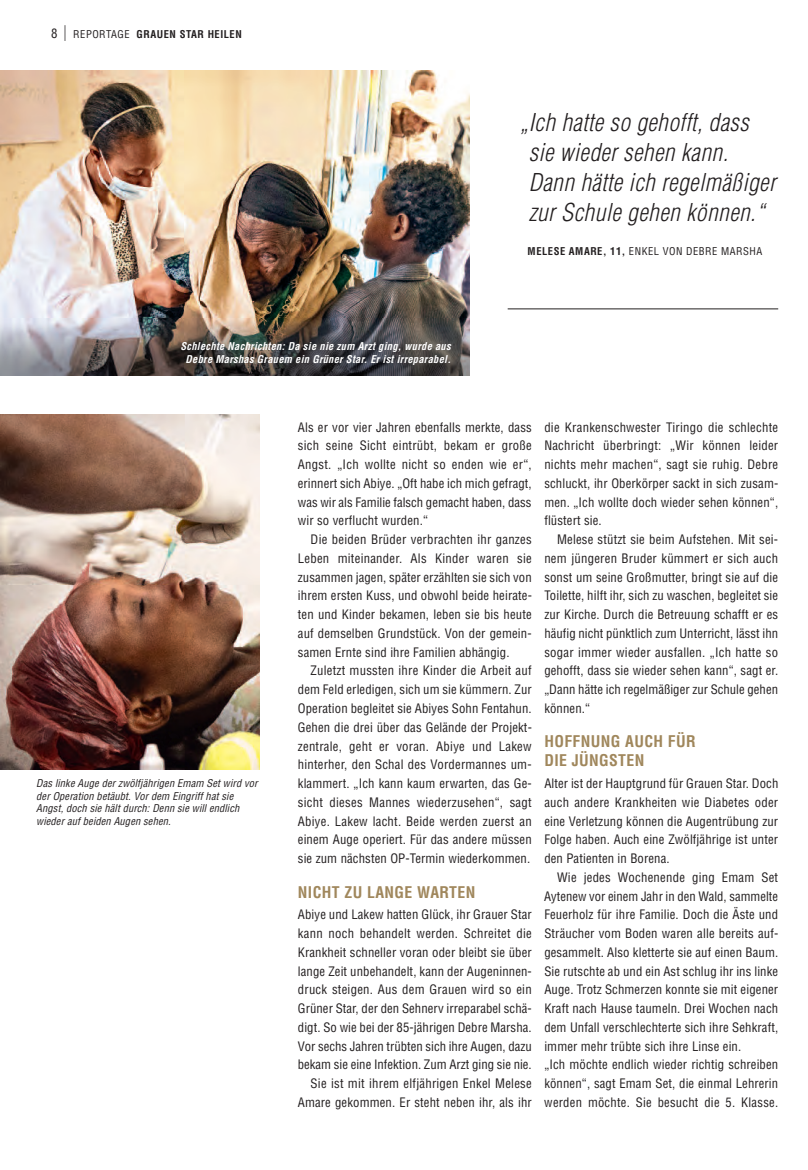
<style>
.page{position:relative;width:808px;height:1170px;background:#fff}
.page>*{position:absolute;margin:0;border:0;box-sizing:border-box;transform-origin:0 0}
.t1{font:italic 300 condensed 24px/30px "Helvetica";letter-spacing:.02em;color:#231f20}
.t2{font:700 condensed 15.75px/18.8px "Helvetica";letter-spacing:.025em;color:#a0875c}
.t3{font:condensed 12.75px/18.8px "Helvetica";letter-spacing:.01em;color:#231f20;text-align:justify}
.t4{font:italic condensed 10.5px/12.5px "Helvetica";letter-spacing:.01em;color:#231f20}
.t5{font:italic 700 condensed 10.5px/12.5px "Helvetica";letter-spacing:.025em;color:#fff;text-align:center}
.t6{font:condensed 10.5px "Helvetica";letter-spacing:.05em;color:#231f20}
.t7{font:700 condensed 10.5px "Helvetica";letter-spacing:.05em;color:#231f20}
.s1{font-weight:400;font-size:12.75px}
.s2{font-weight:400;font-size:15.75px}
.s3{font-weight:400}
.s4{font-weight:700}
</style>
<div class="page">
<img style="left:0;top:414px;width:260px;height:355px">
<img style="left:0;top:71px;width:470px;height:305px">
<hr style="left:508px;top:308px;width:270px;height:1px;background:#231f20">
<img style="left:0;top:318px;width:470px;height:57px">
<p class="t7" style="left:51px;top:28px;width:192px"><span class="s1">8</span> <span class="s2">|</span> <span class="s3">REPORTAGE</span> GRAUEN STAR HEILEN</p>
<p class="t5" style="left:180px;top:340px;width:272px">Schlechte Nachrichten: Da sie nie zum Arzt ging, wurde aus<br>Debre Marshas Grauem ein Grüner Star. Er ist irreparabel.</p>
<h1 class="t1" style="left:529px;top:107px;width:249px;text-indent:-8px">„Ich hatte so gehofft, dass sie wieder sehen kann.<br>Dann hätte ich regelmäßiger zur Schule gehen können.“</h1>
<p class="t6" style="left:528px;top:245px;width:236px"><span class="s4">MELESE AMARE, 11,</span> ENKEL VON DEBRE MARSHA</p>
<p class="t4" style="left:36px;top:777px;width:223px">Das linke Auge der zwölfjährigen Emam Set wird vor der Operation betäubt. Vor dem Eingriff hat sie Angst, doch sie hält durch: Denn sie will endlich wieder auf beiden Augen sehen.</p>
<p class="t3" style="left:298px;top:417px;width:235px">Als er vor vier Jahren ebenfalls merkte, dass sich seine Sicht eintrübt, bekam er große Angst. „Ich wollte nicht so enden wie er“, erinnert sich Abiye. „Oft habe ich mich gefragt, was wir als Familie falsch gemacht haben, dass wir so verflucht wurden.“</p>
<p class="t3" style="left:298px;top:530px;width:236px;text-indent:13px">Die beiden Brüder verbrachten ihr ganzes Leben miteinander. Als Kinder waren sie zusammen jagen, später erzählten sie sich von ihrem ersten Kuss, und obwohl beide heirate&shy;ten und Kinder bekamen, leben sie bis heute auf demselben Grundstück. Von der gemein&shy;samen Ernte sind ihre Familien abhängig.</p>
<p class="t3" style="left:298px;top:661px;width:236px;text-indent:13px">Zuletzt mussten ihre Kinder die Arbeit auf dem Feld erledigen, sich um sie kümmern. Zur Operation begleitet sie Abiyes Sohn Fentahun.<br>Gehen die drei über das Gelände der Projekt&shy;zentrale, geht er voran. Abiye und Lakew hinterher, den Schal des Vordermannes um&shy;klammert. „Ich kann kaum erwarten, das Ge&shy;sicht dieses Mannes wiederzusehen“, sagt Abiye. Lakew lacht. Beide werden zuerst an einem Auge operiert. Für das andere müssen sie zum nächsten OP-Termin wiederkommen.</p>
<p class="t2" style="left:298px;top:882px;width:179px">NICHT ZU LANGE WARTEN</p>
<p class="t3" style="left:298px;top:905px;width:235px;text-align:right">Abiye und Lakew hatten Glück, ihr Grauer Star kann noch behandelt werden. Schreitet die Krankheit schneller voran oder bleibt sie über lange Zeit unbehandelt, kann der Augeninnen&shy;druck steigen. Aus dem Grauen wird so ein Grüner Star, der den Sehnerv irreparabel schä&shy;digt. So wie bei der 85-jährigen Debre Marsha.<br>Vor sechs Jahren trübten sich ihre Augen, dazu bekam sie eine Infektion. Zum Arzt ging sie nie.<br>Sie ist mit ihrem elfjährigen Enkel Melese Amare gekommen. Er steht neben ihr, als ihr</p>
<p class="t3" style="left:544px;top:417px;width:235px">die Krankenschwester Tiringo die schlechte Nachricht überbringt: „Wir können leider nichts mehr machen“, sagt sie ruhig. Debre schluckt, ihr Oberkörper sackt in sich zusam&shy;men. „Ich wollte doch wieder sehen können“, flüstert sie.</p>
<p class="t3" style="left:544px;top:530px;width:235px;text-indent:13px">Melese stützt sie beim Aufstehen. Mit sei&shy;nem jüngeren Bruder kümmert er sich auch sonst um seine Großmutter, bringt sie auf die Toilette, hilft ihr, sich zu waschen, begleitet sie zur Kirche. Durch die Betreuung schafft er es häufig nicht pünktlich zum Unterricht, lässt ihn sogar immer wieder ausfallen. „Ich hatte so gehofft, dass sie wieder sehen kann“, sagt er. „Dann hätte ich regelmäßiger zur Schule gehen können.“</p>
<p class="t2" style="left:544px;top:732px;width:153px">HOFFNUNG AUCH FÜR<br>DIE JÜNGSTEN</p>
<p class="t3" style="left:544px;top:774px;width:236px">Alter ist der Hauptgrund für Grauen Star. Doch auch andere Krankheiten wie Diabetes oder eine Verletzung können die Augentrübung zur Folge haben. Auch eine Zwölfjährige ist unter den Patienten in Borena.</p>
<p class="t3" style="left:544px;top:868px;width:236px;text-align:left;text-indent:13px">Wie jedes Wochenende ging Emam Set Aytenew vor einem Jahr in den Wald, sammelte Feuerholz für ihre Familie. Doch die Äste und Sträucher vom Boden waren alle bereits auf&shy;gesammelt. Also kletterte sie auf einen Baum.<br>Sie rutschte ab und ein Ast schlug ihr ins linke Auge. Trotz Schmerzen konnte sie mit eigener Kraft nach Hause taumeln. Drei Wochen nach dem Unfall verschlechterte sich ihre Sehkraft, immer mehr trübte sich ihre Linse ein.<br>„Ich möchte endlich wieder richtig schreiben können“, sagt Emam Set, die einmal Lehrerin werden möchte. Sie besucht die 5. Klasse.</p>
</div>
